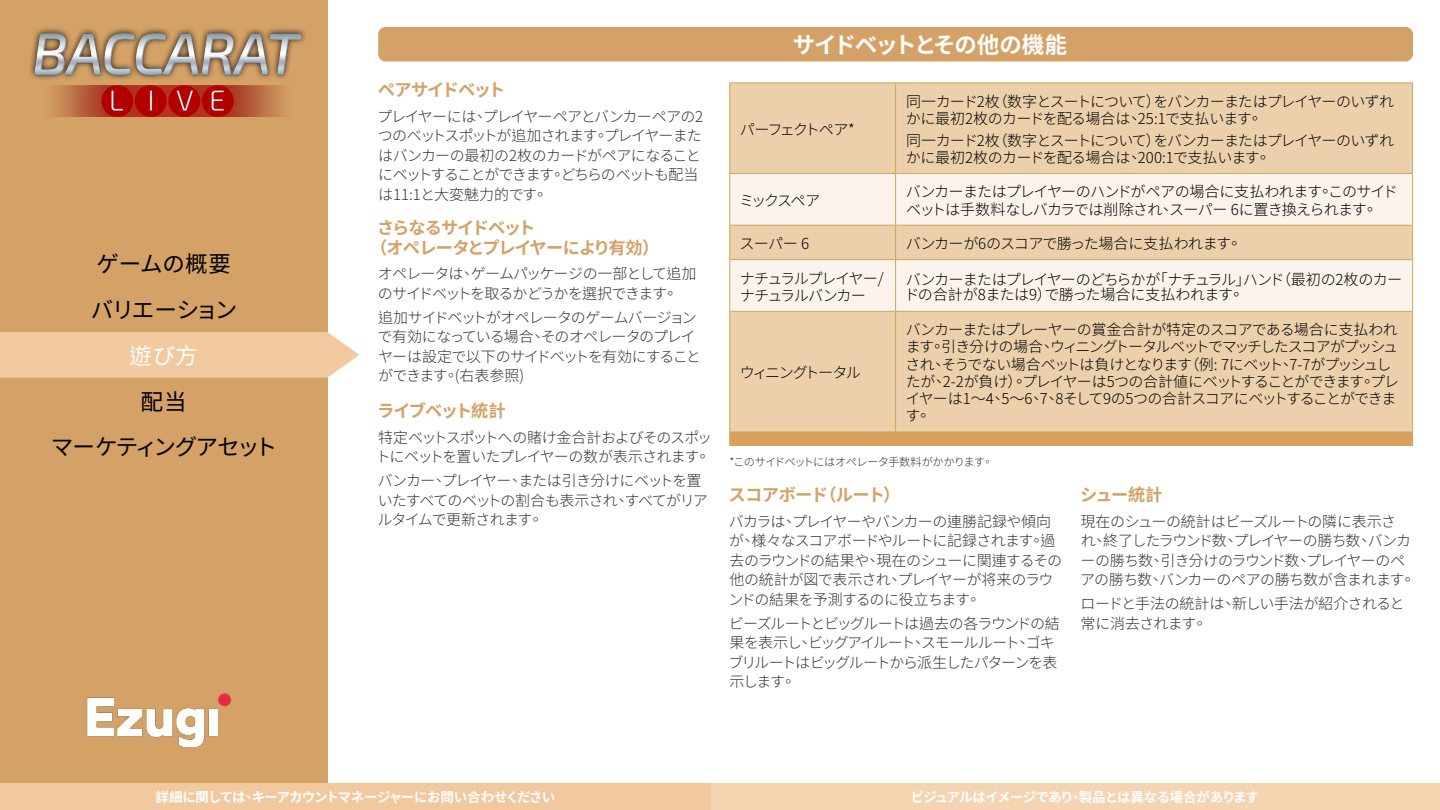
<style>
.page{position:relative;width:1440px;height:810px;background:#fff}
.page>*{position:absolute;margin:0;border:0;box-sizing:border-box;transform-origin:0 0}
.t1{font:700 22.5px "Noto Sans CJ Ktc";letter-spacing:-.06em;color:#fff}
.t2{font:22.5px/45.8px "Noto Sans CJ Ktc";letter-spacing:-.015em;color:#000}
.t3{font:22.5px/45.8px "Noto Sans CJ Ktc";letter-spacing:-.08em;color:#000;text-align:center}
.t4{font:22.5px "Noto Sans CJ Ktc";color:#fff}
.t5{font:700 17.25px/19.5px "Noto Sans CJ Ktc";letter-spacing:-.055em;color:#d4a166}
.t6{font:300 15.15px/17.2px "Noto Sans CJ Ktc";letter-spacing:-.055em;color:#000}
.t7{font:300 15.15px "Noto Sans CJ Ktc";letter-spacing:-.035em;color:#000}
.t8{font:300 15.15px/17.2px "Noto Sans CJ Ktc";letter-spacing:-.08em;color:#000}
.t9{font:300 15.15px "Noto Sans CJ Ktc";letter-spacing:-.12em;color:#000}
.t10{font:300 15.15px "Noto Sans CJ Ktc";letter-spacing:-.115em;color:#000}
.t11{font:300 15px/19.5px "Noto Sans CJ Ktc";letter-spacing:-.06em;color:#333}
.t12{font:300 15px/17.2px "Noto Sans CJ Ktc";letter-spacing:-.055em;color:#000}
.t13{font:300 15px/19.5px "Noto Sans CJ Ktc";letter-spacing:-.04em;color:#333}
.t14{font:300 15px/19.5px "Noto Sans CJ Ktc";letter-spacing:-.09em;color:#333}
.t15{font:300 15px/19.5px "Noto Sans CJ Ktc";letter-spacing:-.035em;color:#333}
.t16{font:700 13.5px "Noto Sans CJ Ktc";letter-spacing:-.06em;color:#fff}
.t17{font:300 11.25px "Noto Sans CJ Ktc";letter-spacing:-.065em;color:#333}
</style>
<div class="page">
<div style="left:730px;top:84px;width:682px;height:348px;background:#ecd0ac"></div>
<svg style="left:730px;top:174px;width:682px;height:137px;background:#f7eadb"></svg>
<hr style="left:729px;top:445px;width:167px;height:1px;background:#c9a95d">
<div style="left:729px;top:433px;width:684px;height:12px;background:#d9a059"></div>
<hr style="left:896px;top:445px;width:517px;height:1px;background:#c9a95d">
<hr style="left:729px;top:83px;width:167px;height:1px;background:#c9a95d">
<hr style="left:729px;top:83px;width:1px;height:90px;background:#c9a95d">
<hr style="left:896px;top:83px;width:517px;height:1px;background:#c9a95d">
<hr style="left:895px;top:83px;width:1px;height:90px;background:#c9a95d">
<hr style="left:1412px;top:83px;width:1px;height:90px;background:#c9a95d">
<hr style="left:729px;top:173px;width:167px;height:1px;background:#c9a95d">
<hr style="left:729px;top:174px;width:1px;height:51px;background:#c9a95d">
<hr style="left:896px;top:173px;width:517px;height:1px;background:#c9a95d">
<hr style="left:895px;top:174px;width:1px;height:51px;background:#c9a95d">
<hr style="left:1412px;top:174px;width:1px;height:51px;background:#c9a95d">
<hr style="left:729px;top:225px;width:167px;height:1px;background:#c9a95d">
<hr style="left:729px;top:226px;width:1px;height:33px;background:#c9a95d">
<hr style="left:896px;top:225px;width:517px;height:1px;background:#c9a95d">
<hr style="left:895px;top:226px;width:1px;height:33px;background:#c9a95d">
<hr style="left:1412px;top:226px;width:1px;height:33px;background:#c9a95d">
<hr style="left:729px;top:260px;width:1px;height:51px;background:#c9a95d">
<hr style="left:895px;top:260px;width:1px;height:51px;background:#c9a95d">
<hr style="left:1412px;top:260px;width:1px;height:51px;background:#c9a95d">
<hr style="left:729px;top:312px;width:1px;height:120px;background:#c9a95d">
<hr style="left:895px;top:312px;width:1px;height:120px;background:#c9a95d">
<hr style="left:1412px;top:312px;width:1px;height:120px;background:#c9a95d">
<hr style="left:729px;top:259px;width:167px;height:1px;background:#c9a95d">
<hr style="left:896px;top:259px;width:517px;height:1px;background:#c9a95d">
<hr style="left:729px;top:311px;width:167px;height:1px;background:#c9a95d">
<hr style="left:896px;top:311px;width:517px;height:1px;background:#c9a95d">
<hr style="left:729px;top:432px;width:167px;height:1px;background:#c9a95d">
<hr style="left:896px;top:432px;width:517px;height:1px;background:#c9a95d">
<div style="left:378px;top:27px;width:1035px;height:35px;background:#d4a166;border-radius:8px"></div>
<div style="left:0;top:0;width:327px;height:783px;background:#d4a166"></div>
<div style="left:0;top:783px;width:1440px;height:27px;background:#f5d4b1"></div>
<div style="left:0;top:783px;width:711px;height:27px;background:#f2c99e"></div>
<img style="left:87px;top:693px;width:144px;height:54px">
<img style="left:30px;top:28px;width:275px;height:89px">
<div style="left:0;top:332px;width:359px;height:46px;background:#f2c99e"></div>
<h1 class="t2" style="left:91px;top:242px;width:148px">ゲームの概要バリエーション</h1>
<h1 class="t4" style="left:130px;top:343px;width:70px">遊び方</h1>
<h1 class="t3" style="left:51px;top:379px;width:228px">配当<br>マーケティングアセット</h1>
<p class="t5" style="left:378px;top:81px;width:129px">ペアサイドベット</p>
<p class="t11" style="left:377px;top:107px;width:328px">プレイヤーには、プレイヤーペアとバンカーペアの2つのベットスポットが追加されます。プレイヤーまたはバンカーの最初の2枚のカードがペアになることにベットすることができます。どちらのベットも配当は11:1と大変魅力的です。</p>
<p class="t5" style="left:370px;top:219px;width:291px;text-indent:7px">さらなるサイドベット<br>（オペレータとプレイヤーにより有効）</p>
<p class="t11" style="left:378px;top:264px;width:320px">オペレータは、ゲームパッケージの一部として追加のサイドベットを取るかどうかを選択できます。</p>
<p class="t11" style="left:378px;top:308px;width:325px">追加サイドベットがオペレータのゲームバージョンで有効になっている場合、そのオペレータのプレイヤーは設定で以下のサイドベットを有効にすることができます。(右表参照)</p>
<p class="t5" style="left:377px;top:402px;width:130px">ライブベット統計</p>
<p class="t11" style="left:376px;top:428px;width:338px">特定ベットスポットへの賭け金合計およびそのスポットにベットを置いたプレイヤーの数が表示されます。</p>
<p class="t11" style="left:377px;top:471px;width:332px">バンカー、プレイヤー、または引き分けにベットを置いたすべてのベットの割合も表示され、すべてがリアルタイムで更新されます。</p>
<h1 class="t1" style="left:793px;top:32px;width:276px">サイドベットとその他の機能</h1>
<p class="t9" style="left:740px;top:121px;width:117px">パーフェクトペア*</p>
<p class="t12" style="left:906px;top:93px;width:490px">同一カード2枚（数字とスートについて）をバンカーまたはプレイヤーのいずれかに最初2枚のカードを配る場合は、25:1で支払います。</p>
<p class="t12" style="left:906px;top:132px;width:490px">同一カード2枚（数字とスートについて）をバンカーまたはプレイヤーのいずれかに最初2枚のカードを配る場合は、200:1で支払います。</p>
<p class="t6" style="left:739px;top:192px;width:83px">ミックスペア</p>
<p class="t6" style="left:906px;top:184px;width:494px">バンカーまたはプレイヤーのハンドがペアの場合に支払われます。このサイドベットは手数料なしバカラでは削除され、スーパー 6に置き換えられます。</p>
<p class="t6" style="left:740px;top:235px;width:71px">スーパー 6</p>
<p class="t7" style="left:906px;top:235px;width:338px">バンカーが6のスコアで勝った場合に支払われます。</p>
<p class="t8" style="left:740px;top:270px;width:145px">ナチュラルプレイヤー/ナチュラルバンカー</p>
<p class="t6" style="left:904px;top:272px;width:499px;line-height:15.1px">バンカーまたはプレイヤーのどちらかが「ナチュラル」ハンド（最初の2枚のカードの合計が8または9）で勝った場合に支払われます。</p>
<p class="t12" style="left:905px;top:321px;width:495px">バンカーまたはプレーヤーの賞金合計が特定のスコアである場合に支払われます。引き分けの場合、ウィニングトータルベットでマッチしたスコアがプッシュされ、そうでない場合ベットは負けとなります（例: 7にベット、7-7がプッシュしたが、2-2が負け）。プレイヤーは5つの合計値にベットすることができます。プレイヤーは1～4、5～6、7、8そして9の5つの合計スコアにベットすることができます。</p>
<p class="t17" style="left:729px;top:456px;width:265px">*このサイドベットにはオペレータ手数料がかかります。</p>
<p class="t5" style="left:729px;top:486px;width:173px">スコアボード（ルート）</p>
<p class="t13" style="left:729px;top:512px;width:335px">バカラは、プレイヤーやバンカーの連勝記録や傾向が、様々なスコアボードやルートに記録されます。過去のラウンドの結果や、現在のシューに関連するその他の統計が図で表示され、プレイヤーが将来のラウンドの結果を予測するのに役立ちます。</p>
<p class="t14" style="left:728px;top:614px;width:333px">ビーズルートとビッグルートは過去の各ラウンドの結果を表示し、ビッグアイルート、スモールルート、ゴキブリルートはビッグルートから派生したパターンを表示します。</p>
<p class="t10" style="left:740px;top:364px;width:122px">ウィニングトータル</p>
<p class="t5" style="left:1080px;top:486px;width:84px">シュー統計</p>
<p class="t11" style="left:1080px;top:512px;width:337px">現在のシューの統計はビーズルートの隣に表示さ<br>れ、終了したラウンド数、プレイヤーの勝ち数、バンカーの勝ち数、引き分けのラウンド数、プレイヤーのペアの勝ち数、バンカーのペアの勝ち数が含まれます。</p>
<p class="t15" style="left:1080px;top:594px;width:326px">ロードと手法の統計は、新しい手法が紹介されると常に消去されます。</p>
<p class="t16" style="left:156px;top:789px;width:401px">詳細に関しては、キーアカウントマネージャーにお問い合わせください</p>
<p class="t16" style="left:911px;top:789px;width:350px">ビジュアルはイメージであり、製品とは異なる場合があります</p>
</div>
